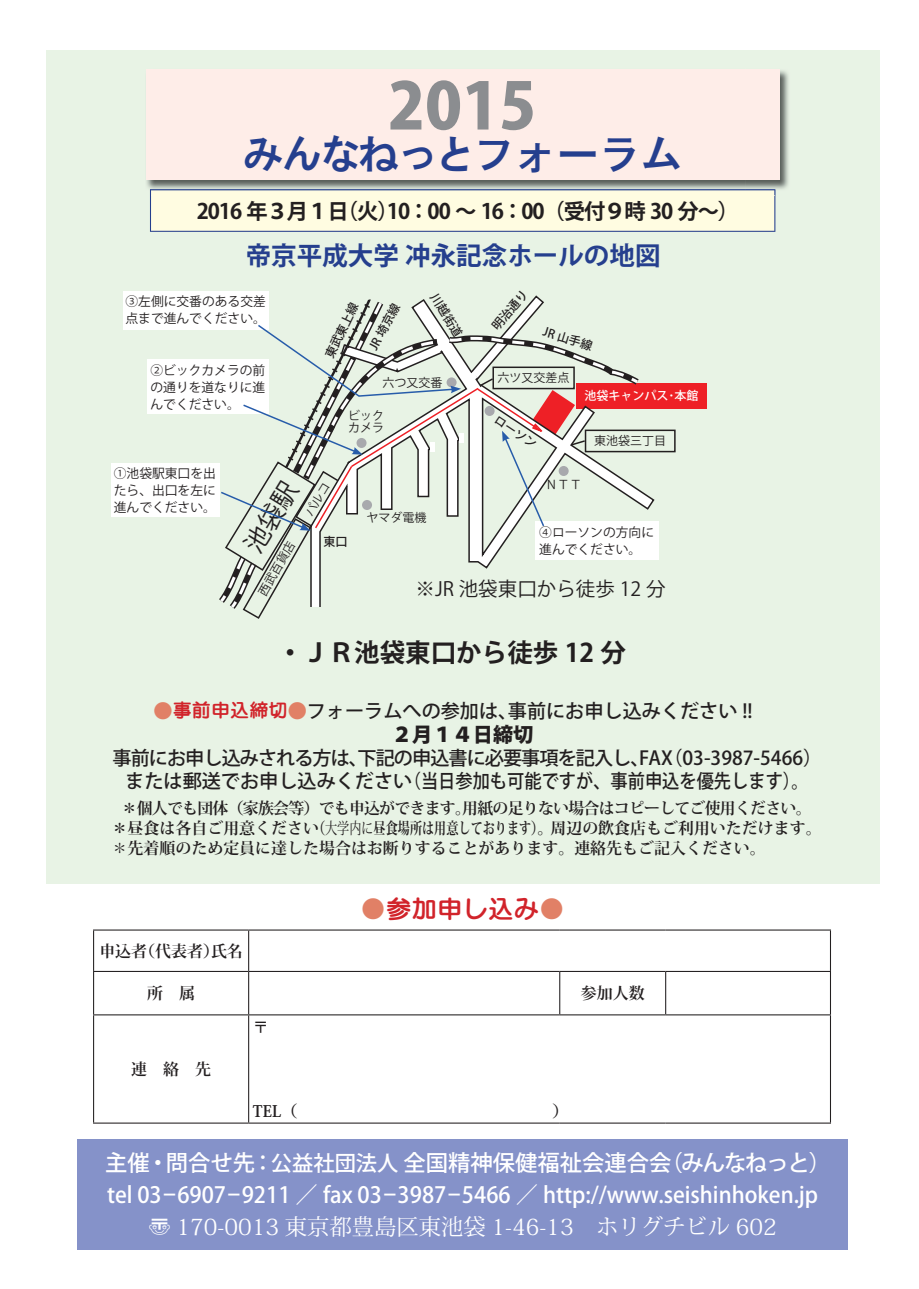
<style>
.page{position:relative;width:919px;height:1289px;background:#fff}
.page>*{position:absolute;margin:0;border:0;box-sizing:border-box;transform-origin:0 0}
.t1{font:800 63.75px "Koz Go Pro";color:#8b8d90}
.t2{font:41.7px "RF Gothic XB 90 pv RKSJ H";letter-spacing:-.075em;color:#253f8e}
.t3{font:700 25.5px "Koz Go Pro";color:#253f8e}
.t4{font:700 25.5px "Koz Go Pro";color:#231f20}
.t5{font:25.5px "RF Sirius XB 90 pv RKSJ H";color:#d1232a}
.t6{font:500 22.35px/32px "Koz Go Pro";color:#fff}
.t7{font:22.35px "Koz Min Pro";color:#fff}
.t8{font:700 21.3px "Koz Go Pro";letter-spacing:-.05em;color:#231f20}
.t9{font:800 20.25px "Koz Go Pro";color:#231f20}
.t10{font:19.5px "Koz Go Pro";color:#231f20}
.t11{font:500 19.2px "Koz Go Pro";color:#231f20}
.t12{font:500 19.2px "Koz Go Pro";letter-spacing:-.05em;color:#231f20}
.t13{font:500 19.2px "Koz Go Pro";color:#231f20;scale:.9 1}
.t14{font:700 15.9px/20.2px "Koz Min Pro";color:#231f20}
.t15{font:700 15.9px "Koz Min Pro";letter-spacing:-.05em;color:#231f20}
.t16{font:700 15.9px "Koz Min Std";color:#231f20}
.t17{font:700 15.9px "Koz Min Pro";color:#231f20;scale:.76 1}
.t18{font:12.75px/17px "Koz Go Pro";color:#231f20;text-align:justify}
.t19{font:12px/12.5px "Koz Go Pro";color:#231f20}
.t20{font:500 12px "Koz Go Pro";color:#231f20}
.t21{font:500 12px "Koz Go Pro";color:#fff}
.s1{font-weight:700;color:#e18066}
.s2{font-family:"RF Sirius XB 90 pv RKSJ H";font-weight:400;color:#d1232a}
.s3{font-weight:400}
.s4{color:#e18066}
.s5{font-size:21.3px}
</style>
<div class="page">
<div style="left:46px;top:50px;width:833px;height:833px;background:#e8f3e5"></div>
<div style="left:147px;top:359px;width:121px;height:55px;background:#fff"></div>
<div style="left:123px;top:291px;width:146px;height:39px;background:#fff"></div>
<div style="left:535px;top:521px;width:123px;height:39px;background:#fff"></div>
<div style="left:111px;top:463px;width:108px;height:53px;background:#fff"></div>
<div style="left:78px;top:1138px;width:769px;height:111px;background:#8592c9"></div>
<div style="left:150px;top:195px;width:625px;height:37px;background:#fffce1"></div>
<img style="left:146px;top:69px;width:643px;height:126px">
<img style="left:150px;top:189px;width:625px;height:6px">
<div style="left:146px;top:70px;width:633px;height:110px;background:#feede8"></div>
<hr style="left:93px;top:929px;width:156px;height:1px;background:#231f20">
<hr style="left:93px;top:930px;width:1px;height:40px;background:#231f20">
<hr style="left:249px;top:929px;width:310px;height:1px;background:#231f20">
<hr style="left:248px;top:930px;width:1px;height:40px;background:#231f20">
<hr style="left:559px;top:929px;width:106px;height:1px;background:#231f20">
<hr style="left:665px;top:929px;width:166px;height:1px;background:#231f20">
<hr style="left:829px;top:930px;width:2px;height:40px;background:#231f20">
<hr style="left:93px;top:970px;width:156px;height:1px;background:#231f20">
<hr style="left:93px;top:971px;width:1px;height:43px;background:#231f20">
<hr style="left:249px;top:970px;width:310px;height:1px;background:#231f20">
<hr style="left:248px;top:971px;width:1px;height:43px;background:#231f20">
<hr style="left:559px;top:970px;width:106px;height:1px;background:#231f20">
<hr style="left:559px;top:971px;width:1px;height:43px;background:#231f20">
<hr style="left:665px;top:970px;width:166px;height:1px;background:#231f20">
<hr style="left:665px;top:971px;width:1px;height:43px;background:#231f20">
<hr style="left:829px;top:971px;width:2px;height:43px;background:#231f20">
<hr style="left:93px;top:1014px;width:156px;height:1px;background:#231f20">
<hr style="left:93px;top:1015px;width:1px;height:107px;background:#231f20">
<hr style="left:249px;top:1014px;width:310px;height:1px;background:#231f20">
<hr style="left:248px;top:1015px;width:1px;height:107px;background:#231f20">
<hr style="left:559px;top:1014px;width:106px;height:1px;background:#231f20">
<hr style="left:665px;top:1014px;width:166px;height:1px;background:#231f20">
<hr style="left:829px;top:1015px;width:2px;height:107px;background:#231f20">
<hr style="left:93px;top:1122px;width:156px;height:1px;background:#231f20">
<hr style="left:249px;top:1122px;width:310px;height:1px;background:#231f20">
<hr style="left:559px;top:1122px;width:106px;height:1px;background:#231f20">
<hr style="left:665px;top:1122px;width:166px;height:1px;background:#231f20">
<div style="left:584px;top:429px;width:91px;height:23px;border:2px solid #231f20"></div>
<div style="left:576px;top:383px;width:130px;height:26px;background:#ee2026"></div>
<svg style="left:213px;top:295px;width:432px;height:324px"></svg>
<h1 class="t1" style="left:388px;top:64px;width:150px">2015</h1>
<h2 class="t2" style="left:242px;top:133px;width:441px">みんなねっとフォーラム</h2>
<p class="t8" style="left:197px;top:197px;width:544px">2016 年３月１（日火 10：00 ～ 16：00（受付９時 30 分~(</p>
<p class="t8" style="left:377px;top:197px;width:23px">）</p>
<p class="t3" style="left:246px;top:239px;width:416px">帝京平成大学冲永記念ホールの地図</p>
<p class="t18" style="left:125px;top:293px;width:142px">③左側に交番のある交差点まで進んでください。</p>
<p class="t18" style="left:150px;top:362px;width:116px">②ビックカメラの前の通りを道なりに進んでください。</p>
<p class="t18" style="left:114px;top:465px;width:104px">①池袋駅東口を出たら、出口を左に進んでください。</p>
<p class="t19" style="left:256px;top:591px;width:61px;rotate:-60deg">西武百貨店</p>
<p class="t20" style="left:322px;top:354px;width:61px;rotate:-64deg">東武東上線</p>
<p class="t20" style="left:366px;top:345px;width:52px;rotate:-62deg">JR 埼京線</p>
<p class="t20" style="left:440px;top:291px;width:49px;rotate:58deg">川越街道</p>
<p class="t19" style="left:382px;top:377px;width:62px">六つ又交番</p>
<p class="t19" style="left:348px;top:409px;width:37px">ビックカメラ</p>
<p class="t20" style="left:323px;top:534px;width:25px">東口</p>
<p class="t19" style="left:366px;top:511px;width:62px">ヤマダ電機</p>
<p class="t20" style="left:488px;top:323px;width:49px;rotate:-50deg">明治通り</p>
<p class="t20" style="left:545px;top:324px;width:52px;rotate:17deg">JR 山手線</p>
<p class="t19" style="left:497px;top:372px;width:73px">六ツ又交差点</p>
<p class="t20" style="left:500px;top:412px;width:49px;rotate:34deg">ローソン</p>
<p class="t21" style="left:584px;top:388px;width:115px">池袋キャンパス･本館</p>
<p class="t19" style="left:594px;top:435px;width:73px">東池袋三丁目</p>
<p class="t19" style="left:545px;top:479px;width:37px">ＮＴＴ</p>
<p class="t18" style="left:539px;top:524px;width:116px">④ローソンの方向に進んでください。</p>
<p class="t10" style="left:415px;top:576px;width:252px">※JR 池袋東口から徒歩 12 分</p>
<p class="t4" style="left:277px;top:636px;width:350px">・ＪＲ池袋東口から徒歩 12 分</p>
<p class="t11" style="left:508px;top:698px;width:246px">事前にお申し込みください !!</p>
<p class="t11" style="left:154px;top:698px;width:365px"><span class="s1">●</span><span class="s2">事前申込締切</span><span class="s1">●</span>フォーラムへの参加は、</p>
<p class="t9" style="left:392px;top:720px;width:143px">２月１４日締切</p>
<p class="t12" style="left:112px;top:745px;width:562px">事前にお申し込みされる方は下記の申込書に必要事項を記入し FAX</p>
<p class="t11" style="left:663px;top:745px;width:160px">)03-3987-5466(</p>
<p class="t11" style="left:349px;top:745px;width:21px">、</p>
<p class="t11" style="left:630px;top:745px;width:21px">、</p>
<p class="t13" style="left:404px;top:768px;width:451px">（当日参加も可能ですが、事前申込を優先します。(</p>
<p class="t11" style="left:125px;top:768px;width:289px">または郵送でお申し込みください</p>
<p class="t15" style="left:122px;top:796px;width:691px">＊個人でも団体（家族会等）でも申込ができます用紙の足りない場合はコピーしてご使用ください。</p>
<p class="t14" style="left:455px;top:797px;width:17px">。</p>
<p class="t14" style="left:550px;top:817px;width:273px">周辺の飲食店もご利用いただけます。</p>
<p class="t14" style="left:112px;top:817px;width:655px">＊昼食は各自ご用意ください<br><span class="s3">＊</span>先着順のため定員に達した場合はお断りすることがあります。連絡先もご記入ください。</p>
<p class="t17" style="left:313px;top:816px;width:317px">（<span class="s3">大学内に</span>昼食場所は用意しております）。</p>
<p class="t16" style="left:139px;top:940px;width:81px">（代表者）</p>
<p class="t16" style="left:211px;top:940px;width:33px">氏名</p>
<p class="t16" style="left:99px;top:940px;width:49px">申込者</p>
<p class="t16" style="left:147px;top:983px;width:49px">所　属</p>
<p class="t16" style="left:253px;top:1017px;width:17px">〒</p>
<p class="t16" style="left:131px;top:1058px;width:81px">連　絡　先</p>
<p class="t16" style="left:253px;top:1100px;width:46px">TEL)</p>
<p class="t5" style="left:360px;top:895px;width:206px"><span class="s4">●</span>参加申し込み<span class="s4">●</span></p>
<p class="t16" style="left:580px;top:983px;width:65px">参加人数</p>
<p class="t16" style="left:552px;top:1100px;width:17px">(</p>
<p class="t6" style="left:105px;top:1147px;width:714px">主催・問合せ先：<span class="s5">公益社団法人</span>全国精神保健福祉会連合会<br>tel 03－6907－9211 ／ fax 03－3987－5466 ／ http://www.seishinhoken j p.</p>
<p class="t7" style="left:148px;top:1210px;width:629px">〠 170-0013 東京都豊島区東池袋 1-46-13　ホリグチビル 602</p>
<p class="t6" style="left:660px;top:1147px;width:172px">（みんなねっと(</p>
</div>
